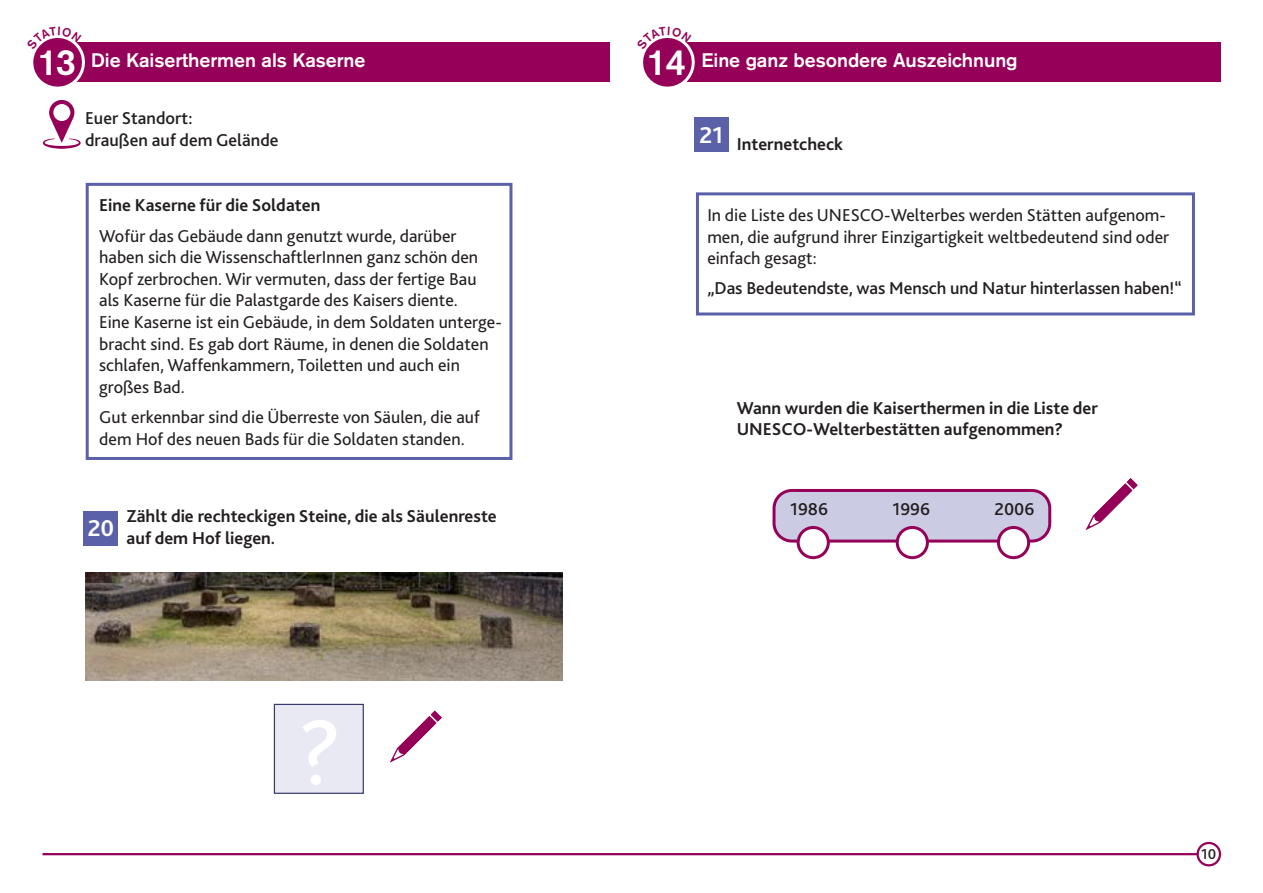
<style>
.page{position:relative;width:1263px;height:893px;background:#fff}
.page>*{position:absolute;margin:0;border:0;box-sizing:border-box;transform-origin:0 0}
.t1{font:96.9px "Bliss 2";color:#fff}
.Station_weiss{font:500 36.3px "Akzidenz Grotesk Std";color:#fff}
.Zahl_Fragen{font:700 24px "Bliss 2";color:#fff}
.Station_weiss-2{font:500 19.5px "Akzidenz Grotesk Std";letter-spacing:-.005em;color:#fff}
.Copy_in_Text-Box{font:18px/21.6px "Bliss 2";color:#231f20}
.Copy_in_Text-Box-2{font:700 18px/21.6px "Bliss 2";color:#231f20}
.Copy_in_Text-Box-3{font:500 18px/21.6px "Bliss 2";letter-spacing:-.005em;color:#231f20}
.Name{font:500 18px "Bliss 2";color:#231f20}
.t2{font:500 15px "Bliss 2";color:#231f20}
</style>
<div class="page">
<hr style="left:43px;top:853px;width:1177px;height:2px;background:#950058">
<div style="left:1198px;top:843px;width:22px;height:22px;background:#fff;border-radius:50%"></div>
<div style="left:1196px;top:842px;width:25px;height:24px;border:2px solid #950058;border-radius:50%"></div>
<div style="left:43px;top:43px;width:567px;height:39px;background:#950058"></div>
<img style="left:86px;top:573px;width:477px;height:108px">
<svg style="left:43px;top:100px;width:38px;height:49px"></svg>
<div style="left:84px;top:511px;width:34px;height:34px;background:#5b61a9"></div>
<div style="left:86px;top:183px;width:426px;height:277px;border:3px solid #5b61a9"></div>
<svg style="left:390px;top:710px;width:52px;height:53px"></svg>
<div style="left:274px;top:704px;width:90px;height:90px;background:#e8e9f3;border:1px solid #383a6e"></div>
<div style="left:653px;top:43px;width:567px;height:39px;background:#950058"></div>
<div style="left:694px;top:118px;width:34px;height:34px;background:#5b61a9"></div>
<div style="left:696px;top:192px;width:499px;height:123px;border:3px solid #5b61a9"></div>
<svg style="left:1085px;top:478px;width:53px;height:52px"></svg>
<div style="left:774px;top:490px;width:276px;height:51px;background:#cbcbe4;border-radius:18px"></div>
<div style="left:772px;top:489px;width:279px;height:54px;border:3px solid #950058;border-radius:18px"></div>
<div style="left:798px;top:527px;width:30px;height:31px;background:#fff;border-radius:50%"></div>
<div style="left:797px;top:526px;width:33px;height:33px;border:3px solid #950058;border-radius:50%"></div>
<div style="left:897px;top:527px;width:30px;height:31px;background:#fff;border-radius:50%"></div>
<div style="left:896px;top:526px;width:33px;height:33px;border:3px solid #950058;border-radius:50%"></div>
<div style="left:998px;top:527px;width:30px;height:31px;background:#fff;border-radius:50%"></div>
<div style="left:997px;top:526px;width:33px;height:33px;border:3px solid #950058;border-radius:50%"></div>
<svg style="left:33px;top:37px;width:54px;height:50px"></svg>
<svg style="left:643px;top:38px;width:53px;height:49px"></svg>
<p class="Station_weiss" style="left:38px;top:40px;width:40px">13</p>
<p class="Station_weiss" style="left:647px;top:40px;width:41px">14</p>
<p class="Station_weiss-2" style="left:91px;top:48px;width:276px">Die Kaiserthermen als Kaserne</p>
<p class="Copy_in_Text-Box-3" style="left:85px;top:107px;width:195px">Euer Standort:<br>draußen auf dem Gelände</p>
<p class="Station_weiss-2" style="left:701px;top:48px;width:318px">Eine ganz besondere Auszeichnung</p>
<p class="Zahl_Fragen" style="left:699px;top:120px;width:25px">21</p>
<p class="Copy_in_Text-Box-2" style="left:737px;top:133px;width:108px">Internetcheck</p>
<p class="Copy_in_Text-Box-2" style="left:99px;top:194px;width:223px">Eine Kaserne für die Soldaten</p>
<p class="Copy_in_Text-Box" style="left:99px;top:224px;width:404px">Wofür das Gebäude dann genutzt wurde, darüber haben sich die WissenschaftlerInnen ganz schön den Kopf zerbrochen. Wir vermuten, dass der fertige Bau<br>als Kaserne für die Palastgarde des Kaisers diente.<br>Eine Kaserne ist ein Gebäude, in dem Soldaten unterge&shy;bracht sind. Es gab dort Räume, in denen die Soldaten schlafen, Waffenkammern, Toiletten und auch ein großes Bad.</p>
<p class="Copy_in_Text-Box" style="left:99px;top:406px;width:382px">Gut erkennbar sind die Überreste von Säulen, die auf dem Hof des neuen Bads für die Soldaten standen.</p>
<p class="Copy_in_Text-Box" style="left:707px;top:204px;width:463px">In die Liste des UNESCO-Welterbes werden Stätten aufgenom&shy;men, die aufgrund ihrer Einzigartigkeit weltbedeutend sind oder einfach gesagt:</p>
<p class="Copy_in_Text-Box-3" style="left:707px;top:277px;width:476px">„Das Bedeutendste, was Mensch und Natur hinterlassen haben!“</p>
<p class="Copy_in_Text-Box-2" style="left:737px;top:397px;width:363px">Wann wurden die Kaiserthermen in die Liste der<br>UNESCO-Welterbestätten aufgenommen?</p>
<p class="Zahl_Fragen" style="left:88px;top:513px;width:28px">20</p>
<p class="Copy_in_Text-Box-2" style="left:126px;top:505px;width:372px">Zählt die rechteckigen Steine, die als Säulenreste auf dem Hof liegen.</p>
<p class="Name" style="left:790px;top:498px;width:39px">1986</p>
<p class="Name" style="left:892px;top:498px;width:39px">1996</p>
<p class="Name" style="left:994px;top:498px;width:41px">2006</p>
<p class="t1" style="left:297px;top:692px;width:46px">?</p>
<p class="t2" style="left:1201px;top:845px;width:16px">10</p>
</div>
